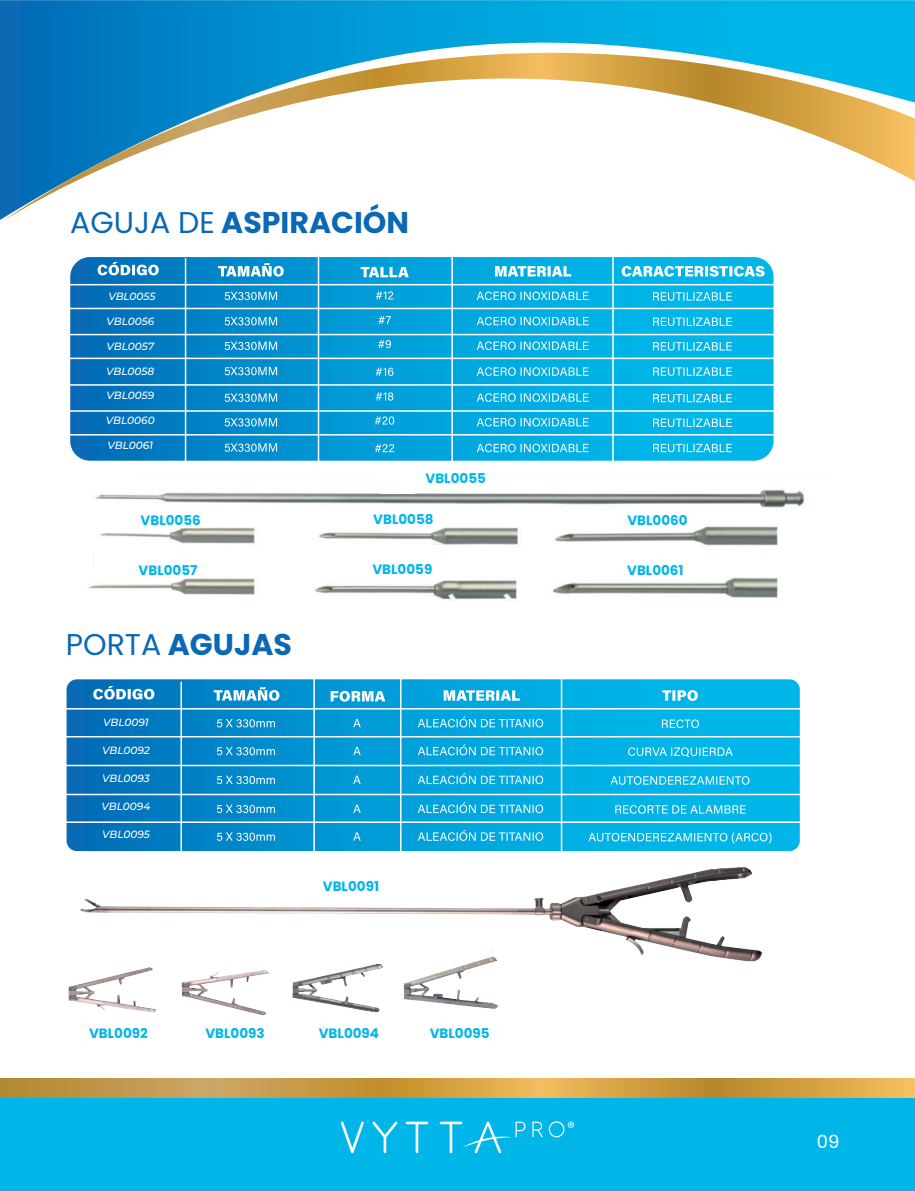
<style>
.page{position:relative;width:915px;height:1191px;background:#fff}
.page>*{position:absolute;margin:0;border:0;box-sizing:border-box;transform-origin:0 0}
.t1{font:700 30px "Poppins";color:#0a68b4}
.t2{font:18px "Poppins";color:#fff}
.t3{font:700 13.5px "Poppins";color:#00b6e9}
.t4{font:italic 500 10.5px "Montserrat";color:#fff}
.s1{font-weight:400}
</style>
<div class="page">
<svg style="left:0;top:0;width:914px;height:220px"></svg>
<div style="left:0;top:1097px;width:914px;height:93px;background:#00b6e9"></div>
<svg style="left:341px;top:1121px;width:23px;height:32px"></svg>
<svg style="left:405px;top:1121px;width:23px;height:32px"></svg>
<svg style="left:439px;top:1121px;width:86px;height:32px"></svg>
<svg style="left:372px;top:1121px;width:25px;height:32px"></svg>
<svg style="left:532px;top:1121px;width:42px;height:16px"></svg>
<svg style="left:0;top:1078px;width:914px;height:19px;background:#ce9e46"></svg>
<img style="left:76px;top:851px;width:688px;height:111px">
<svg style="left:522px;top:956px;width:151px;height:6px"></svg>
<img style="left:68px;top:948px;width:454px;height:68px">
<svg style="left:66px;top:679px;width:733px;height:172px;background:#059cd7"></svg>
<svg style="left:93px;top:686px;width:61px;height:13px"></svg>
<svg style="left:443px;top:690px;width:77px;height:10px"></svg>
<svg style="left:662px;top:690px;width:35px;height:11px"></svg>
<svg style="left:330px;top:691px;width:55px;height:10px"></svg>
<svg style="left:214px;top:687px;width:65px;height:13px"></svg>
<hr style="left:63px;top:708px;width:739px;height:1px;background:#fff">
<hr style="left:63px;top:736px;width:739px;height:1px;background:#fff">
<hr style="left:63px;top:764px;width:739px;height:2px;background:#fff">
<hr style="left:63px;top:793px;width:739px;height:2px;background:#fff">
<hr style="left:63px;top:821px;width:739px;height:2px;background:#fff">
<hr style="left:180px;top:681px;width:2px;height:170px;background:#fff">
<hr style="left:313px;top:677px;width:2px;height:176px;background:#fff">
<hr style="left:400px;top:677px;width:1px;height:175px;background:#fff">
<hr style="left:560px;top:679px;width:2px;height:173px;background:#fff">
<svg style="left:353px;top:719px;width:7px;height:8px"></svg>
<svg style="left:353px;top:747px;width:7px;height:8px"></svg>
<svg style="left:353px;top:775px;width:7px;height:9px"></svg>
<svg style="left:353px;top:804px;width:7px;height:9px"></svg>
<svg style="left:353px;top:832px;width:7px;height:8px"></svg>
<svg style="left:417px;top:716px;width:126px;height:11px"></svg>
<svg style="left:417px;top:744px;width:126px;height:11px"></svg>
<svg style="left:417px;top:773px;width:126px;height:11px"></svg>
<svg style="left:417px;top:802px;width:126px;height:11px"></svg>
<svg style="left:417px;top:830px;width:126px;height:11px"></svg>
<svg style="left:661px;top:719px;width:37px;height:9px"></svg>
<svg style="left:628px;top:747px;width:104px;height:10px"></svg>
<svg style="left:610px;top:776px;width:139px;height:8px"></svg>
<svg style="left:615px;top:805px;width:130px;height:8px"></svg>
<svg style="left:588px;top:832px;width:183px;height:11px;background:#3fc6ed"></svg>
<svg style="left:217px;top:719px;width:58px;height:8px"></svg>
<svg style="left:217px;top:747px;width:58px;height:8px"></svg>
<svg style="left:217px;top:775px;width:58px;height:9px"></svg>
<svg style="left:217px;top:804px;width:58px;height:9px"></svg>
<svg style="left:217px;top:832px;width:58px;height:9px"></svg>
<svg style="left:70px;top:257px;width:703px;height:204px;background:#069cd7"></svg>
<svg style="left:97px;top:262px;width:62px;height:13px"></svg>
<svg style="left:495px;top:266px;width:76px;height:10px"></svg>
<svg style="left:621px;top:266px;width:143px;height:11px"></svg>
<svg style="left:360px;top:267px;width:48px;height:10px"></svg>
<svg style="left:218px;top:263px;width:66px;height:14px"></svg>
<hr style="left:67px;top:284px;width:708px;height:1px;background:#fff">
<hr style="left:67px;top:334px;width:708px;height:1px;background:#fff">
<hr style="left:67px;top:410px;width:708px;height:2px;background:#fff">
<hr style="left:66px;top:308px;width:709px;height:1px;background:#fff">
<hr style="left:66px;top:384px;width:709px;height:2px;background:#fff">
<hr style="left:66px;top:357px;width:709px;height:2px;background:#fff">
<hr style="left:66px;top:434px;width:709px;height:1px;background:#fff">
<hr style="left:185px;top:258px;width:1px;height:207px;background:#fff">
<hr style="left:317px;top:253px;width:2px;height:209px;background:#fff">
<hr style="left:451px;top:253px;width:2px;height:211px;background:#fff">
<hr style="left:612px;top:255px;width:1px;height:207px;background:#fff">
<svg style="left:376px;top:291px;width:17px;height:8px"></svg>
<svg style="left:378px;top:340px;width:13px;height:8px"></svg>
<svg style="left:375px;top:416px;width:19px;height:9px"></svg>
<svg style="left:476px;top:291px;width:112px;height:9px"></svg>
<svg style="left:476px;top:341px;width:112px;height:9px"></svg>
<svg style="left:476px;top:418px;width:112px;height:8px"></svg>
<svg style="left:652px;top:292px;width:79px;height:9px"></svg>
<svg style="left:652px;top:342px;width:79px;height:8px"></svg>
<svg style="left:652px;top:418px;width:79px;height:9px"></svg>
<svg style="left:224px;top:292px;width:53px;height:8px"></svg>
<svg style="left:224px;top:341px;width:53px;height:9px"></svg>
<svg style="left:224px;top:418px;width:53px;height:8px"></svg>
<svg style="left:224px;top:317px;width:53px;height:8px"></svg>
<svg style="left:224px;top:393px;width:53px;height:9px"></svg>
<svg style="left:224px;top:367px;width:53px;height:8px"></svg>
<svg style="left:224px;top:443px;width:53px;height:9px"></svg>
<svg style="left:378px;top:316px;width:13px;height:8px"></svg>
<svg style="left:376px;top:392px;width:17px;height:8px"></svg>
<svg style="left:376px;top:368px;width:17px;height:8px"></svg>
<svg style="left:375px;top:444px;width:19px;height:8px"></svg>
<svg style="left:476px;top:317px;width:112px;height:8px"></svg>
<svg style="left:476px;top:393px;width:112px;height:9px"></svg>
<svg style="left:476px;top:367px;width:112px;height:9px"></svg>
<svg style="left:476px;top:444px;width:112px;height:8px"></svg>
<svg style="left:653px;top:317px;width:78px;height:9px"></svg>
<svg style="left:653px;top:394px;width:78px;height:8px"></svg>
<svg style="left:653px;top:367px;width:78px;height:9px"></svg>
<svg style="left:653px;top:444px;width:78px;height:8px"></svg>
<img style="left:87px;top:489px;width:719px;height:112px">
<div style="left:88px;top:598px;width:121px;height:26px;background:#fff"></div>
<div style="left:322px;top:543px;width:108px;height:20px;background:#fff"></div>
<div style="left:427px;top:545px;width:15px;height:14px;background:#fff"></div>
<div style="left:96px;top:550px;width:118px;height:21px;background:#fff"></div>
<div style="left:554px;top:545px;width:127px;height:23px;background:#fff"></div>
<div style="left:745px;top:553px;width:26px;height:10px;background:#fff"></div>
<div style="left:380px;top:476px;width:35px;height:17px;background:#fff"></div>
<div style="left:79px;top:476px;width:56px;height:17px;background:#fff"></div>
<h1 class="t1" style="left:70px;top:205px;width:340px"><span class="s1">AGUJA DE</span> ASPIRACIÓN</h1>
<p class="t4" style="left:108px;top:289px;width:49px">VBL0055</p>
<p class="t4" style="left:106px;top:314px;width:49px">VBL0056</p>
<p class="t4" style="left:107px;top:339px;width:49px">VBL0057</p>
<p class="t4" style="left:106px;top:364px;width:50px">VBL0058</p>
<p class="t4" style="left:106px;top:388px;width:49px">VBL0059</p>
<p class="t4" style="left:106px;top:413px;width:50px">VBL0060</p>
<p class="t4" style="left:107px;top:437px;width:47px">VBL0061</p>
<p class="t3" style="left:425px;top:470px;width:62px">VBL0055</p>
<p class="t3" style="left:141px;top:513px;width:62px">VBL0056</p>
<p class="t3" style="left:373px;top:511px;width:62px">VBL0058</p>
<p class="t3" style="left:627px;top:513px;width:62px">VBL0060</p>
<p class="t3" style="left:139px;top:562px;width:60px">VBL0057</p>
<p class="t3" style="left:372px;top:561px;width:61px">VBL0059</p>
<p class="t3" style="left:627px;top:562px;width:58px">VBL0061</p>
<h1 class="t1" style="left:66px;top:627px;width:228px"><span class="s1">PORTA</span> AGUJAS</h1>
<p class="t4" style="left:103px;top:715px;width:47px">VBL0091</p>
<p class="t4" style="left:102px;top:743px;width:49px">VBL0092</p>
<p class="t4" style="left:102px;top:771px;width:49px">VBL0093</p>
<p class="t4" style="left:102px;top:799px;width:50px">VBL0094</p>
<p class="t4" style="left:102px;top:827px;width:49px">VBL0095</p>
<p class="t3" style="left:323px;top:878px;width:58px">VBL0091</p>
<p class="t3" style="left:89px;top:1025px;width:60px">VBL0092</p>
<p class="t3" style="left:205px;top:1025px;width:61px">VBL0093</p>
<p class="t3" style="left:319px;top:1025px;width:62px">VBL0094</p>
<p class="t3" style="left:429px;top:1025px;width:61px">VBL0095</p>
<h2 class="t2" style="left:816px;top:1131px;width:24px">09</h2>
</div>
